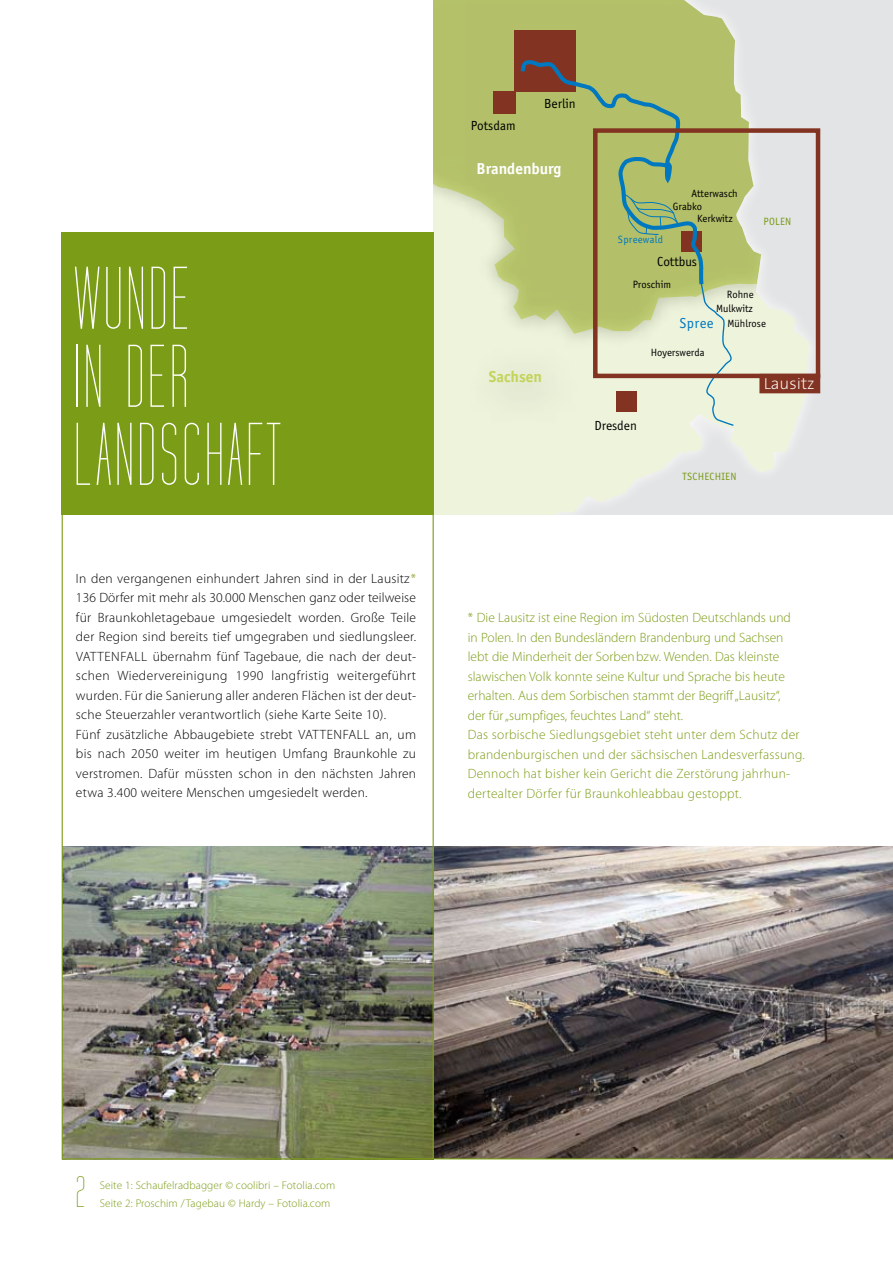
<style>
.page{position:relative;width:893px;height:1263px;background:#fff}
.page>*{position:absolute;margin:0;border:0;box-sizing:border-box;transform-origin:0 0}
.t1{font:90px/78px "Tall Films";letter-spacing:.02em;color:#fff}
.t2{font:45px "Tall Films";color:#7b9c16}
.t3{font:200 16.8px "The Sans";color:#fff}
.t4{font:700 16.35px "Officina Sans";color:#fff}
.t5{font:700 16.35px "Officina Sans";color:#a7be01}
.t6{font:14.85px "Officina Sans";letter-spacing:.025em;color:#0078bf}
.t7{font:13.65px "Officina Sans";color:#000}
.t8{font:300 13.5px/19.5px "Myriad Pro";letter-spacing:.02em;color:#000;text-align:justify}
.t9{font:300 13.5px/19.5px "Myriad Pro";color:#7b9c16}
.t10{font:300 11.25px/18px "Myriad Pro";letter-spacing:.01em;color:#7b9c16}
.t11{font:10.8px/13.6px "Officina Sans";color:#000;text-align:right}
.t12{font:10.8px "Officina Sans";letter-spacing:.025em;color:#799a16}
.t13{font:10.8px "Officina Sans";letter-spacing:.025em;color:#0078bf}
.s1{color:#7b9c16}
</style>
<div class="page">
<img style="left:64px;top:846px;width:829px;height:312px">
<div style="left:62px;top:232px;width:372px;height:283px;background:#7b9c16"></div>
<svg style="left:434px;top:0;width:31px;height:514px;background:#d5deaa"></svg>
<svg style="left:465px;top:0;width:428px;height:514px;background:#dce0cb"></svg>
<div style="left:493px;top:91px;width:22px;height:22px;background:#833321"></div>
<div style="left:514px;top:31px;width:61px;height:61px;background:#833321"></div>
<svg style="left:517px;top:56px;width:218px;height:371px;background:#b6c282"></svg>
<div style="left:447px;top:325px;width:152px;height:120px;background:#eef4dc"></div>
<div style="left:759px;top:374px;width:61px;height:19px;background:#833321"></div>
<div style="left:593px;top:128px;width:227px;height:250px;border:4px solid #833321"></div>
<hr style="left:434px;top:1158px;width:459px;height:1px;background:#7b9c16">
<h1 class="t1" style="left:73px;top:263px;width:210px">WUNDE<br>IN DER<br>LANDSCHAFT</h1>
<p class="t8" style="left:76px;top:569px;width:342px">In den vergangenen einhundert Jahren sind in der Lausitz<span class="s1">* </span>136 Dörfer mit mehr als 30.000 Menschen ganz oder teilweise für Braunkohletagebaue umgesiedelt worden. Große Teile der Region sind bereits tief umgegraben und siedlungsleer.<br>Vattenfall</p>
<p class="t8" style="left:76px;top:647px;width:342px;text-align:left;text-indent:77px">übernahm fünf Tagebaue, die nach der deut&shy;schen Wiedervereinigung 1990 langfristig weitergeführt wurden. Für die Sanierung aller anderen Flächen ist der deut&shy;sche Steuerzahler verantwortlich (siehe Karte Seite 10).<br>Fünf zusätzliche Abbaugebiete strebt Vattenfall</p>
<p class="t8" style="left:76px;top:725px;width:342px;text-indent:299px">an, um bis nach 2050 weiter im heutigen Umfang Braunkohle zu verstromen. Dafür müssten schon in den nächsten Jahren etwa 3.400 weitere Menschen umgesiedelt werden.</p>
<p class="t7" style="left:471px;top:117px;width:46px">Potsdam</p>
<p class="t7" style="left:544px;top:96px;width:33px">Berlin</p>
<p class="t4" style="left:477px;top:159px;width:86px">Brandenburg</p>
<p class="t5" style="left:489px;top:367px;width:55px">Sachsen</p>
<p class="t13" style="left:618px;top:234px;width:47px">Spreewald</p>
<p class="t11" style="left:691px;top:186px;width:48px">Atterwasch</p>
<p class="t11" style="left:697px;top:212px;width:37px">Kerkwitz</p>
<p class="t11" style="left:673px;top:200px;width:31px">Grabko</p>
<p class="t7" style="left:657px;top:254px;width:41px">Cottbus</p>
<p class="t11" style="left:633px;top:278px;width:40px">Proschim</p>
<p class="t12" style="left:764px;top:216px;width:29px">POLEN</p>
<p class="t11" style="left:716px;top:288px;width:39px">Rohne<br>Mulkwitz</p>
<p class="t11" style="left:728px;top:317px;width:40px">Mühlrose</p>
<p class="t6" style="left:679px;top:315px;width:35px">Spree</p>
<p class="t11" style="left:651px;top:346px;width:55px">Hoyerswerda</p>
<p class="t7" style="left:594px;top:418px;width:44px">Dresden</p>
<p class="t12" style="left:683px;top:470px;width:55px">TSCHECHIEN</p>
<p class="t3" style="left:764px;top:369px;width:53px">Lausitz</p>
<p class="t9" style="left:468px;top:608px;width:339px">* Die Lausitz ist eine Region im Südosten Deutschlands und<br>in Polen. In den Bundesländern Brandenburg und Sachsen lebt die Minderheit der Sorbenbzw. Wenden. Das kleinste slawischen Volk konnte seine Kultur und Sprache bis heute erhalten. Aus dem Sorbischen stammt der Begriff „Lausitz“,<br>der für „sumpfiges, feuchtes Land“ steht.<br>Das sorbische Siedlungsgebiet steht unter dem Schutz der brandenburgischen und der sächsischen Landesverfassung.<br>Dennoch hat bisher kein Gericht die Zerstörung jahrhun&shy;dertealter Dörfer für Braunkohleabbau gestoppt.</p>
<h2 class="t2" style="left:75px;top:1171px;width:12px">2</h2>
<p class="t10" style="left:100px;top:1176px;width:237px">Seite 1: Schaufelradbagger © coolibri – Fotolia.com<br>Seite 2: Proschim /Tagebau © Hardy – Fotolia.com</p>
</div>
